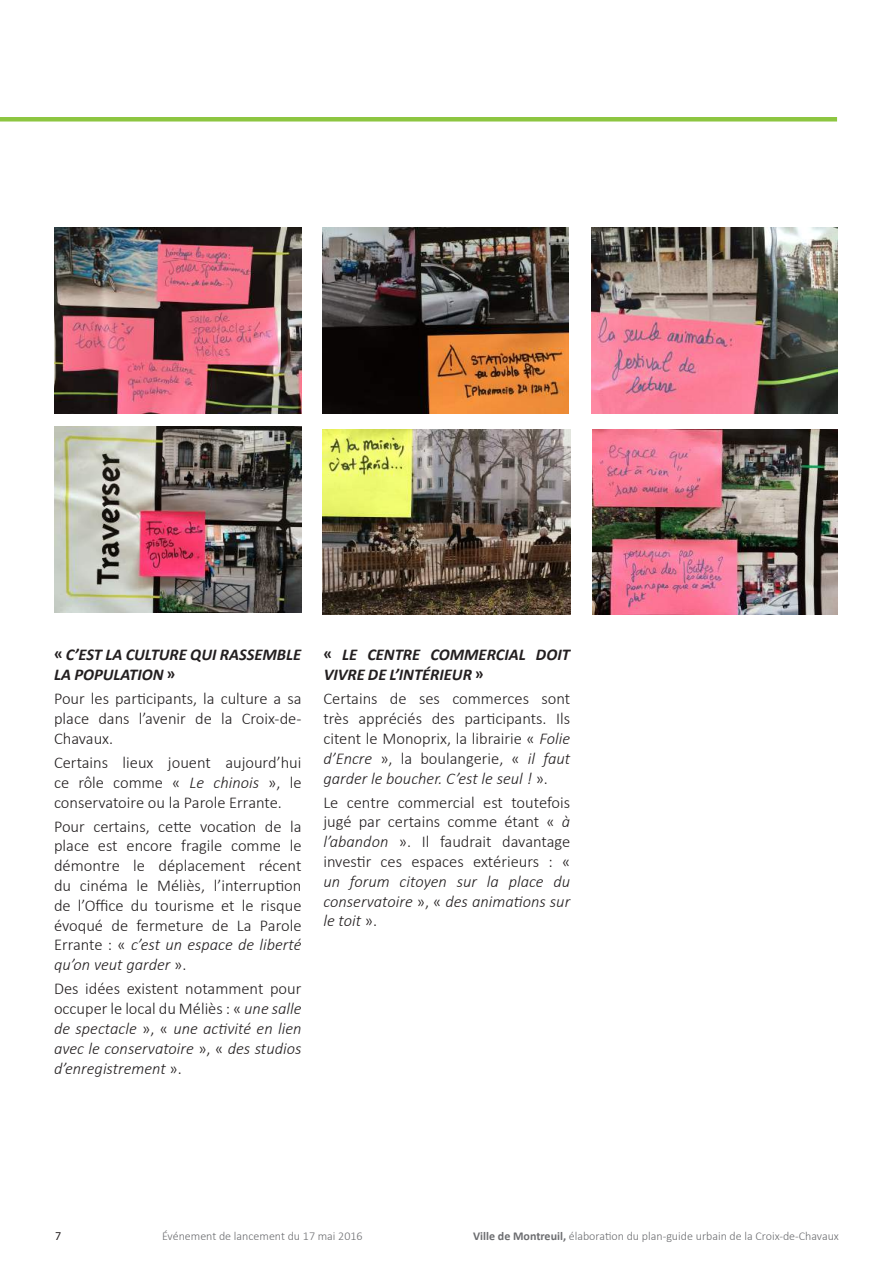
<style>
.page{position:relative;width:893px;height:1263px;background:#fff}
.page>*{position:absolute;margin:0;border:0;box-sizing:border-box;transform-origin:0 0}
.t1{font:300 16.5px/19.8px "Calibri";color:#231f20;text-align:justify}
.t2{font:italic 300 16.5px/19.8px "Calibri";color:#231f20;text-align:justify}
.t3{font:italic 700 16.5px/19.8px "Calibri";color:#231f20}
.t4{font:300 12px "Calibri";color:#6c6d70}
.t5{font:12px "Myriad Pro";color:#231f20}
.s1{font-style:normal}
.s2{font-style:italic}
.s3{font-weight:700}
</style>
<div class="page">
<img style="left:54px;top:228px;width:248px;height:186px">
<img style="left:323px;top:228px;width:245px;height:186px">
<img style="left:591px;top:228px;width:246px;height:186px">
<img style="left:323px;top:429px;width:247px;height:186px">
<img style="left:592px;top:429px;width:245px;height:186px">
<img style="left:54px;top:427px;width:247px;height:185px">
<div style="left:0;top:117px;width:837px;height:5px;background:#8dc641"></div>
<p class="t3" style="left:54px;top:644px;width:249px"><span class="s1">«</span> C’EST LA CULTURE QUI RASSEMBLE<br>LA POPULATION <span class="s1">»</span></p>
<p class="t1" style="left:54px;top:689px;width:249px">Pour les participants, la culture a sa place dans l’avenir de la Croix-de-Chavaux.</p>
<p class="t1" style="left:54px;top:752px;width:249px">Certains lieux jouent aujourd’hui ce rôle comme « <span class="s2">Le chinois</span> », le conservatoire ou la Parole Errante.</p>
<p class="t1" style="left:54px;top:816px;width:249px">Pour certains, cette vocation de la place est encore fragile comme le démontre le déplacement récent du cinéma le Méliès, l’interruption de l’Office du tourisme et le risque évoqué de fermeture de La Parole Errante : « <span class="s2">c’est un espace de liberté qu’on veut garder</span> ».</p>
<p class="t2" style="left:54px;top:979px;width:249px"><span class="s1">Des idées existent notamment pour occuper le local du Méliès : «</span> une salle de spectacle <span class="s1">», «</span> une activité en lien avec le conservatoire <span class="s1">», «</span> des studios d’enregistrement <span class="s1">».</span></p>
<p class="t3" style="left:323px;top:644px;width:248px"><span class="s1">«</span> LE CENTRE COMMERCIAL DOIT<br>VIVRE DE L’INTÉRIEUR <span class="s1">»</span></p>
<p class="t1" style="left:323px;top:689px;width:248px">Certains de ses commerces sont très appréciés des participants. Ils citent le Monoprix, la librairie « <span class="s2">Folie d’Encre</span> », la boulangerie, « <span class="s2">il faut garder le boucher. C’est le seul !</span> ».</p>
<p class="t1" style="left:323px;top:792px;width:248px">Le centre commercial est toutefois jugé par certains comme étant « <span class="s2">à l’abandon</span> ». Il faudrait davantage investir ces espaces extérieurs : «</p>
<p class="t2" style="left:323px;top:871px;width:248px">un forum citoyen sur la place du conservatoire <span class="s1">», «</span> des animations sur le toit <span class="s1">».</span></p>
<p class="t5" style="left:55px;top:1228px;width:8px">7</p>
<p class="t4" style="left:162px;top:1229px;width:202px">Événement de lancement du 17 mai 2016</p>
<p class="t4" style="left:473px;top:1229px;width:367px"><span class="s3">Ville de Montreuil,</span> élaboration du plan-guide urbain de la Croix-de-Chavaux</p>
</div>
